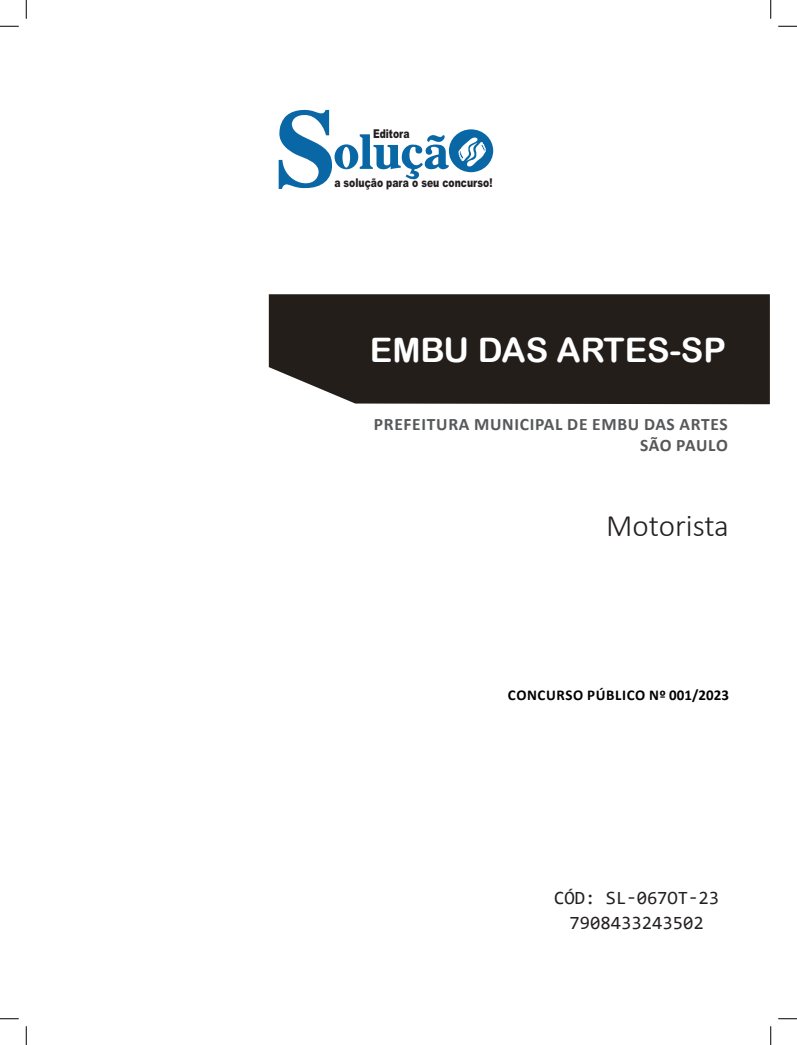
<style>
.page{position:relative;width:797px;height:1045px;background:#fff}
.page>*{position:absolute;margin:0;border:0;box-sizing:border-box;transform-origin:0 0}
.TÍTULO_MATÉRIA{font:33.75px "Arial Rounded MT Bold";color:#fff}
.CARGO{font:300 31.25px "Calibri";color:#231f20}
.SKU_CÓD{font:18.75px "Consolas";color:#231f20}
.SUBTÍTULO{font:700 17.5px/21px "Calibri";letter-spacing:.04em;color:#57585a;text-align:right}
.EDITAL{font:700 15px "Calibri";letter-spacing:.04em;color:#000}
.t1{font:900 12.12px "Arial";color:#231f20;scale:.76 1}
</style>
<div class="page">
<div style="left:269px;top:294px;width:500px;height:110px;background:#241e1b"></div>
<svg style="left:279px;top:110px;width:214px;height:79px"></svg>
<svg style="left:0;top:25px;width:19px;height:2px"></svg>
<svg style="left:778px;top:25px;width:19px;height:2px"></svg>
<svg style="left:0;top:1018px;width:19px;height:1px"></svg>
<svg style="left:778px;top:1018px;width:19px;height:1px"></svg>
<svg style="left:25px;top:0;width:2px;height:19px"></svg>
<svg style="left:25px;top:1026px;width:2px;height:19px"></svg>
<svg style="left:770px;top:0;width:1px;height:19px"></svg>
<svg style="left:770px;top:1026px;width:1px;height:19px"></svg>
<p class="t1" style="left:373px;top:125px;width:50px">Editora</p>
<p class="t1" style="left:334px;top:174px;width:210px">a solução para o seu concurso!</p>
<p class="TÍTULO_MATÉRIA" style="left:370px;top:330px;width:357px">EMBU DAS ARTES-SP</p>
<p class="SUBTÍTULO" style="left:374px;top:413px;width:355px">PREFEITURA MUNICIPAL DE EMBU DAS ARTES<br>SÃO PAULO</p>
<p class="CARGO" style="left:606px;top:506px;width:124px">Motorista</p>
<p class="EDITAL" style="left:508px;top:685px;width:222px">CONCURSO PÚBLICO Nº 001/2023</p>
<p class="SKU_CÓD" style="left:554px;top:885px;width:166px">CÓD: SL-067OT-23</p>
<p class="SKU_CÓD" style="left:569px;top:910px;width:136px">7908433243502</p>
</div>
